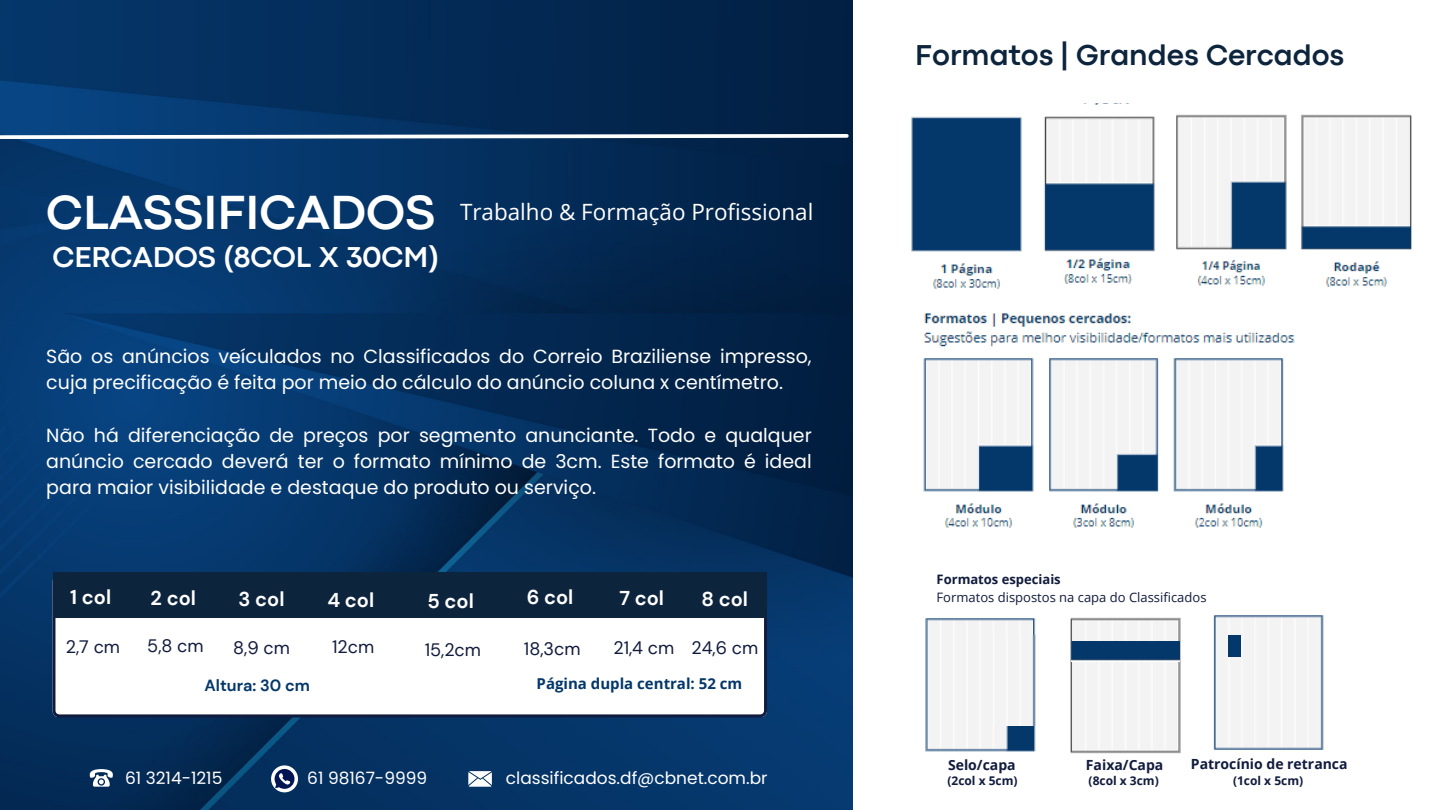
<style>
.page{position:relative;width:1440px;height:810px;background:#fff}
.page>*{position:absolute;margin:0;border:0;box-sizing:border-box;transform-origin:0 0}
.t1{font:700 50px "Codec Pro";color:#fff}
.t2{font:700 30px "Codec Pro";color:#0d243d}
.t3{font:700 30px "Codec Pro";color:#fff}
.t4{font:22.4px "Open Sans";color:#fff}
.t5{font:700 20px "DM Sans";color:#fff}
.t6{font:19px/26.2px "Poppins";color:#fff}
.t7{font:18px "DM Sans";color:#111b3d}
.t8{font:17px "Poppins";color:#fff}
.t9{font:700 16.2px "DM Sans";color:#04376a}
.t10{font:700 15px "Open Sans";color:#04376a}
.t11{font:700 14px "Open Sans";color:#111b3d}
.t12{font:13px "Open Sans";color:#111b3d}
.t13{font:700 13px "Open Sans";color:#111b3d}
.t14{font:700 12px "Open Sans";color:#111b3d}
</style>
<div class="page">
<img style="left:0;top:0;width:853px;height:810px">
<svg style="left:52px;top:575px;width:715px;height:142px"></svg>
<div style="left:54px;top:572px;width:713px;height:45px;background:#0d243d"></div>
<svg style="left:0;top:132px;width:851px;height:9px"></svg>
<svg style="left:468px;top:771px;width:24px;height:16px"></svg>
<svg style="left:271px;top:765px;width:27px;height:27px"></svg>
<svg style="left:89px;top:769px;width:25px;height:17px"></svg>
<img style="left:911px;top:116px;width:111px;height:173px">
<img style="left:923px;top:313px;width:372px;height:215px">
<img style="left:925px;top:618px;width:111px;height:134px">
<img style="left:986px;top:635px;width:50px;height:91px">
<img style="left:1070px;top:676px;width:111px;height:78px">
<img style="left:1070px;top:617px;width:111px;height:59px">
<img style="left:1072px;top:641px;width:107px;height:20px">
<img style="left:1213px;top:615px;width:111px;height:53px">
<img style="left:1213px;top:668px;width:111px;height:82px">
<div style="left:1229px;top:635px;width:12px;height:22px;background:#04376a"></div>
<img style="left:1044px;top:104px;width:111px;height:148px">
<img style="left:1176px;top:114px;width:236px;height:173px">
<img style="left:1064px;top:258px;width:68px;height:26px">
<p class="t1" style="left:46px;top:195px;width:391px">CLASSIFICADOS</p>
<p class="t3" style="left:52px;top:246px;width:388px">CERCADOS (8COL X 30CM)</p>
<p class="t4" style="left:460px;top:197px;width:355px">Trabalho &amp; Formação Profissional</p>
<p class="t6" style="left:46px;top:343px;width:767px">São os anúncios veículados no Classificados do Correio Braziliense impresso, cuja precificação é feita por meio do cálculo do anúncio coluna x centímetro.</p>
<p class="t6" style="left:46px;top:422px;width:767px;text-align:justify">Não há diferenciação de preços por segmento anunciante. Todo e qualquer anúncio cercado deverá ter o formato mínimo de 3cm. Este formato é ideal para maior visibilidade e destaque do produto ou serviço.</p>
<p class="t5" style="left:70px;top:584px;width:42px">1 col</p>
<p class="t7" style="left:66px;top:635px;width:56px">2,7 cm</p>
<p class="t5" style="left:151px;top:585px;width:47px">2 col</p>
<p class="t7" style="left:147px;top:634px;width:58px">5,8 cm</p>
<p class="t5" style="left:239px;top:586px;width:47px">3 col</p>
<p class="t7" style="left:233px;top:636px;width:58px">8,9 cm</p>
<p class="t9" style="left:205px;top:675px;width:107px">Altura: 30 cm</p>
<p class="t5" style="left:327px;top:587px;width:48px">4 col</p>
<p class="t7" style="left:332px;top:635px;width:44px">12cm</p>
<p class="t5" style="left:427px;top:588px;width:48px">5 col</p>
<p class="t7" style="left:425px;top:638px;width:58px">15,2cm</p>
<p class="t5" style="left:527px;top:584px;width:48px">6 col</p>
<p class="t7" style="left:524px;top:637px;width:58px">18,3cm</p>
<p class="t10" style="left:537px;top:673px;width:207px">Página dupla central: 52 cm</p>
<p class="t5" style="left:619px;top:585px;width:46px">7 col</p>
<p class="t7" style="left:613px;top:636px;width:62px">21,4 cm</p>
<p class="t5" style="left:702px;top:586px;width:48px">8 col</p>
<p class="t7" style="left:691px;top:636px;width:68px">24,6 cm</p>
<p class="t8" style="left:125px;top:766px;width:99px">61 3214-1215</p>
<p class="t8" style="left:307px;top:766px;width:121px">61 98167-9999</p>
<p class="t8" style="left:506px;top:766px;width:263px">classificados.df@cbnet.com.br</p>
<p class="t2" style="left:915px;top:44px;width:431px">Formatos | Grandes Cercados</p>
<p class="t13" style="left:937px;top:570px;width:126px">Formatos especiais</p>
<p class="t12" style="left:937px;top:588px;width:271px">Formatos dispostos na capa do Classificados</p>
<p class="t11" style="left:948px;top:755px;width:69px">Selo/capa</p>
<p class="t11" style="left:1086px;top:755px;width:79px">Faixa/Capa</p>
<p class="t14" style="left:948px;top:772px;width:72px">(2col x 5cm)</p>
<p class="t14" style="left:1089px;top:772px;width:72px">(8col x 3cm)</p>
<p class="t11" style="left:1191px;top:754px;width:158px">Patrocínio de retranca</p>
<p class="t14" style="left:1233px;top:772px;width:72px">(1col x 5cm)</p>
</div>
